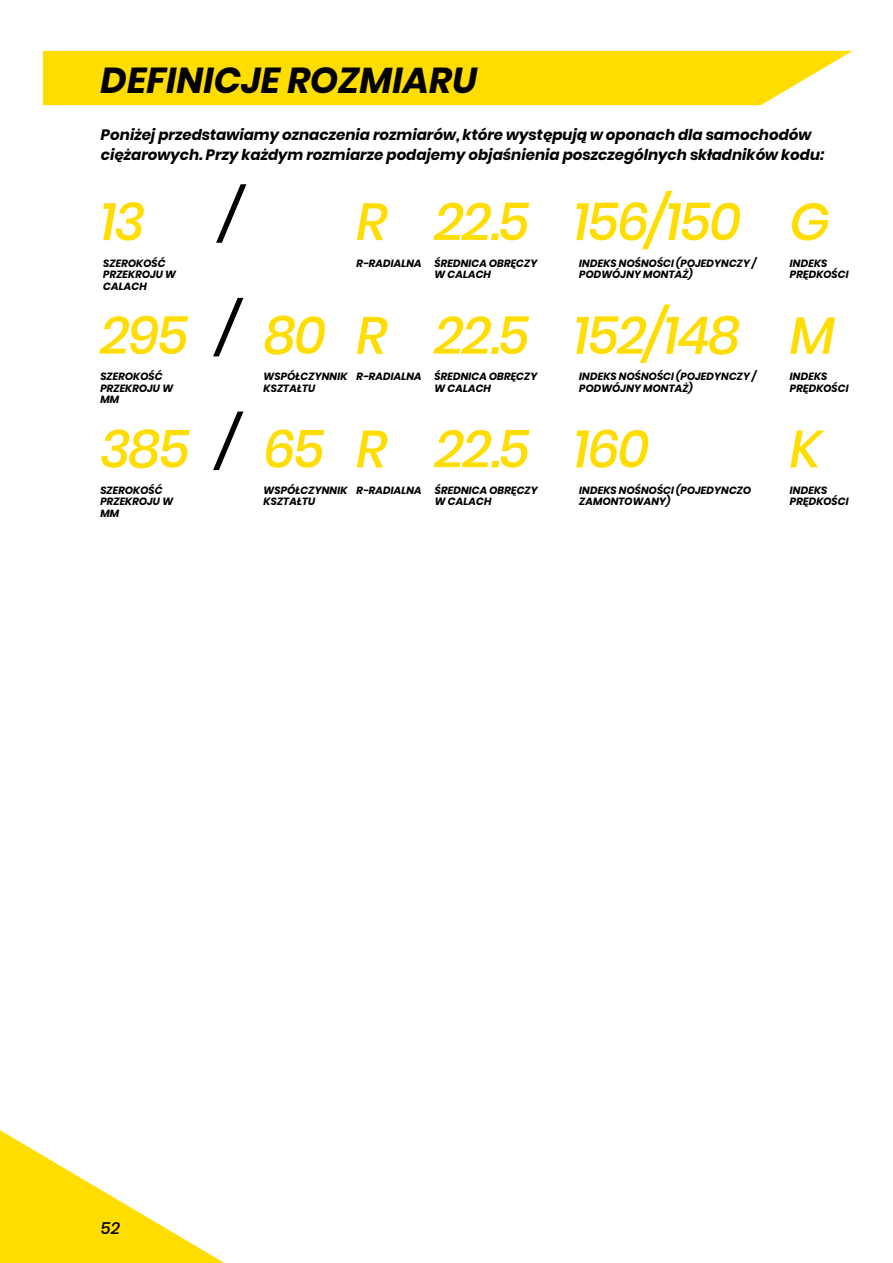
<style>
.page{position:relative;width:893px;height:1263px;background:#fff}
.page>*{position:absolute;margin:0;border:0;box-sizing:border-box;transform-origin:0 0}
.t1{font:italic 500 52.2px "Poppins";letter-spacing:-.03em;color:#fd0}
.t2{font:italic 500 52.2px/113.7px "Poppins";color:#000;text-align:justify}
.t3{font:italic 700 36px "Poppins";color:#000}
.t4{font:italic 500 16.5px "Poppins";color:#000}
.t5{font:italic 700 15px/19.5px "Poppins";color:#000}
.t6{font:italic 700 10.5px/11.6px "Poppins";color:#000}
</style>
<div class="page">
<svg style="left:0;top:1130px;width:225px;height:133px"></svg>
<div style="left:43px;top:51px;width:809px;height:54px;background:#fd0"></div>
<h2 class="t3" style="left:101px;top:60px;width:378px">DEFINICJE ROZMIARU</h2>
<h3 class="t5" style="left:101px;top:125px;width:725px">Poniżej przedstawiamy oznaczenia rozmiarów, które występują w oponach dla samochodów ciężarowych. Przy każdym rozmiarze podajemy objaśnienia poszczególnych składników kodu:</h3>
<h1 class="t1" style="left:100px;top:192px;width:45px">13</h1>
<p class="t6" style="left:103px;top:257px;width:74px">SZEROKOŚĆ<br>PRZEKROJU W<br>CALACH</p>
<h1 class="t1" style="left:100px;top:305px;width:90px">295</h1>
<p class="t6" style="left:100px;top:371px;width:74px">SZEROKOŚĆ<br>PRZEKROJU W<br>MM</p>
<h1 class="t1" style="left:100px;top:419px;width:91px">385</h1>
<p class="t6" style="left:100px;top:484px;width:74px">SZEROKOŚĆ<br>PRZEKROJU W<br>MM</p>
<h1 class="t2" style="left:218px;top:159px;width:24px">/ / /</h1>
<h1 class="t1" style="left:573px;top:192px;width:169px">156/150</h1>
<p class="t6" style="left:579px;top:257px;width:179px">INDEKS NOŚNOŚCI (POJEDYNCZY /<br>PODWÓJNY MONTAŻ)</p>
<h1 class="t1" style="left:573px;top:305px;width:168px">152/148</h1>
<p class="t6" style="left:579px;top:371px;width:179px">INDEKS NOŚNOŚCI (POJEDYNCZY /<br>PODWÓJNY MONTAŻ)</p>
<h1 class="t1" style="left:573px;top:419px;width:78px">160</h1>
<p class="t6" style="left:579px;top:484px;width:173px">INDEKS NOŚNOŚCI (POJEDYNCZO<br>ZAMONTOWANY)</p>
<h1 class="t1" style="left:790px;top:192px;width:42px">G</h1>
<p class="t6" style="left:790px;top:257px;width:60px">INDEKS<br>PRĘDKOŚCI</p>
<h1 class="t1" style="left:790px;top:305px;width:47px">M</h1>
<p class="t6" style="left:790px;top:371px;width:60px">INDEKS<br>PRĘDKOŚCI</p>
<h1 class="t1" style="left:790px;top:419px;width:34px">K</h1>
<p class="t6" style="left:790px;top:484px;width:60px">INDEKS<br>PRĘDKOŚCI</p>
<h1 class="t1" style="left:434px;top:192px;width:96px">22.5</h1>
<p class="t6" style="left:434px;top:257px;width:104px">ŚREDNICA OBRĘCZY<br>W CALACH</p>
<h1 class="t1" style="left:434px;top:305px;width:96px">22.5</h1>
<p class="t6" style="left:434px;top:371px;width:104px">ŚREDNICA OBRĘCZY<br>W CALACH</p>
<h1 class="t1" style="left:435px;top:419px;width:96px">22.5</h1>
<p class="t6" style="left:435px;top:484px;width:104px">ŚREDNICA OBRĘCZY<br>W CALACH</p>
<h1 class="t1" style="left:357px;top:192px;width:33px">R</h1>
<p class="t6" style="left:357px;top:257px;width:67px">R-RADIALNA</p>
<h1 class="t1" style="left:264px;top:305px;width:64px">80</h1>
<p class="t6" style="left:264px;top:371px;width:85px">WSPÓŁCZYNNIK<br>KSZTAŁTU</p>
<h1 class="t1" style="left:264px;top:419px;width:62px">65</h1>
<p class="t6" style="left:264px;top:484px;width:85px">WSPÓŁCZYNNIK<br>KSZTAŁTU</p>
<h1 class="t1" style="left:357px;top:305px;width:33px">R</h1>
<p class="t6" style="left:357px;top:371px;width:67px">R-RADIALNA</p>
<h1 class="t1" style="left:357px;top:419px;width:33px">R</h1>
<p class="t6" style="left:357px;top:484px;width:67px">R-RADIALNA</p>
<h3 class="t4" style="left:101px;top:1218px;width:21px">52</h3>
</div>
